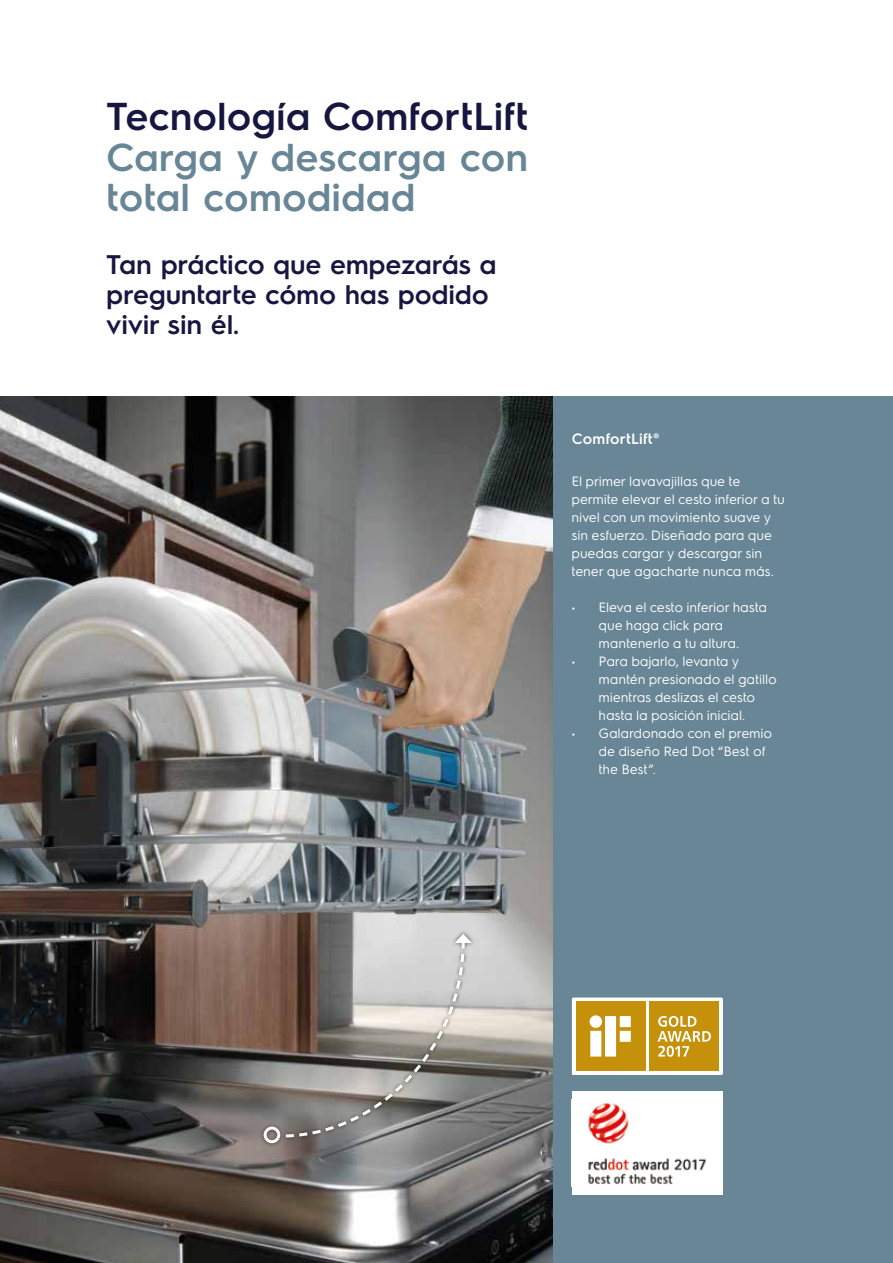
<style>
.page{position:relative;width:893px;height:1263px;background:#fff}
.page>*{position:absolute;margin:0;border:0;box-sizing:border-box;transform-origin:0 0}
.t1{font:600 39px/40.5px "Electrolux Sans";color:#688695}
.t2{font:600 39px "Electrolux Sans";color:#161741}
.t3{font:600 27px/30px "Electrolux Sans";letter-spacing:-.01em;color:#161741}
.t4{font:600 15px "Electrolux Sans";letter-spacing:.01em;color:#fff}
.t5{font:13.5px/18px "Electrolux Sans";letter-spacing:-.005em;color:#fff}
</style>
<div class="page">
<img style="left:0;top:396px;width:554px;height:867px">
<div style="left:554px;top:396px;width:339px;height:867px;background:#688695"></div>
<div style="left:572px;top:1091px;width:151px;height:104px;background:#fff"></div>
<img style="left:588px;top:1103px;width:118px;height:82px">
<div style="left:572px;top:998px;width:151px;height:77px;background:#fff;border-radius:2px"></div>
<div style="left:576px;top:1001px;width:69px;height:70px;background:#c5900a"></div>
<svg style="left:590px;top:1015px;width:41px;height:41px"></svg>
<div style="left:649px;top:1001px;width:70px;height:70px;background:#c5900a"></div>
<svg style="left:658px;top:1016px;width:53px;height:41px"></svg>
<div style="left:259px;top:929px;width:217px;height:219px;background:#1d1d1b;opacity:.75"></div>
<svg style="left:283px;top:934px;width:189px;height:205px;background:#97928d"></svg>
<div style="left:264px;top:1126px;width:16px;height:17px;border:3px solid #fff;border-radius:50%"></div>
<h1 class="t2" style="left:106px;top:89px;width:423px">Tecnología ComfortLift</h1>
<h1 class="t1" style="left:106px;top:134px;width:423px">Carga y descarga con total comodidad</h1>
<h2 class="t3" style="left:106px;top:247px;width:392px">Tan práctico que empezarás a preguntarte cómo has podido vivir sin él.</h2>
<p class="t4" style="left:572px;top:428px;width:89px">ComfortLift®</p>
<p class="t5" style="left:572px;top:471px;width:215px">El primer lavavajillas que te permite elevar el cesto inferior a tu nivel con un movimiento suave y sin esfuerzo. Diseñado para que puedas cargar y descargar sin tener que agacharte nunca más.</p>
<p class="t5" style="left:599px;top:597px;width:170px;text-indent:-27px">• Eleva el cesto inferior hasta que haga click para mantenerlo a tu altura.</p>
<p class="t5" style="left:599px;top:651px;width:180px;text-indent:-27px">• Para bajarlo, levanta y mantén presionado el gatillo mientras deslizas el cesto hasta la posición inicial.</p>
<p class="t5" style="left:599px;top:723px;width:175px;text-indent:-27px">• Galardonado con el premio de diseño Red Dot “Best of the Best”.</p>
</div>
